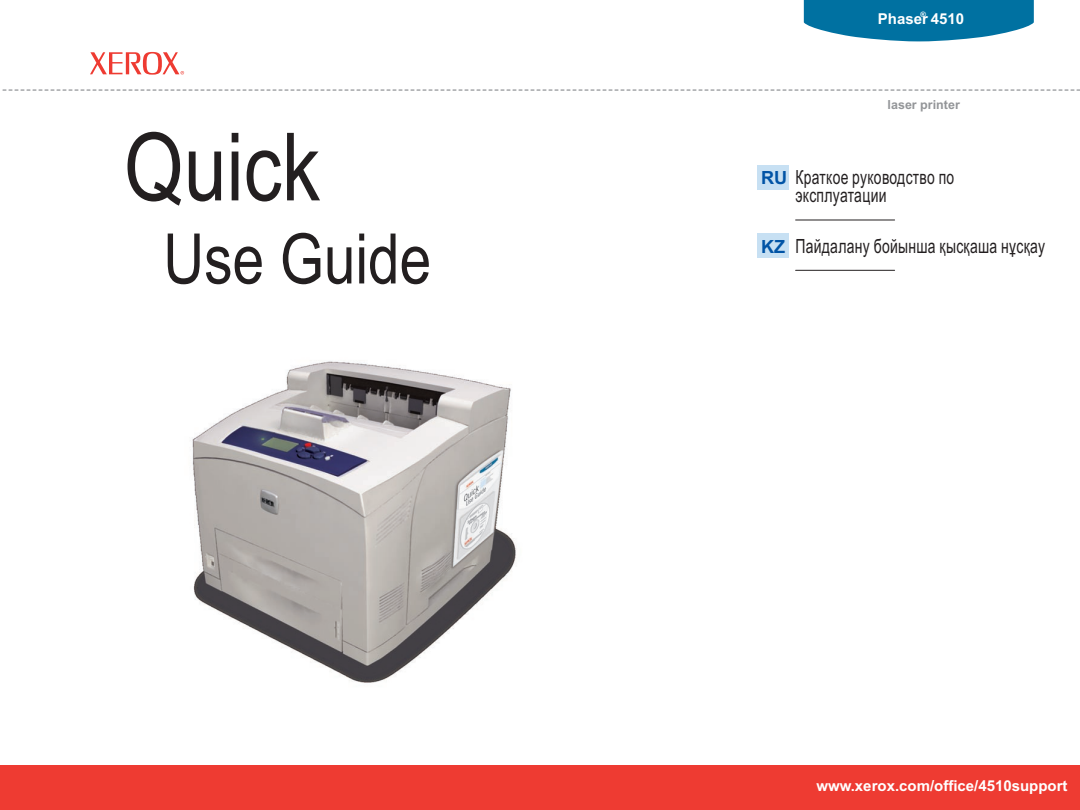
<style>
.page{position:relative;width:1080px;height:810px;background:#fff}
.page>*{position:absolute;margin:0;border:0;box-sizing:border-box;transform-origin:0 0}
.t1{font:94.25px "Arial";color:#231f20;scale:.81 1}
.t2{font:69.75px "Arial";color:#231f20;scale:.81 1}
.t3{font:19.62px "Arial";letter-spacing:.02em;color:#231f20;scale:.71 1}
.t4{font:19.5px "Arial";letter-spacing:.02em;color:#231f20;scale:.71 1}
.t5{font:700 15px "Arial";color:#fff}
.t6{font:700 12.5px "Arial";color:#939598}
.s1{font-weight:700;font-size:18.12px;color:#0154a6}
</style>
<div class="page">
<svg style="left:2px;top:89px;width:1078px;height:2px"></svg>
<svg style="left:90px;top:52px;width:94px;height:23px"></svg>
<svg style="left:804px;top:0;width:230px;height:41px;background:#1e82ac"></svg>
<img style="left:192px;top:361px;width:325px;height:322px">
<div style="left:0;top:765px;width:1080px;height:45px;background:#ee3b32"></div>
<div style="left:757px;top:165px;width:31px;height:25px;background:#c7e0f3"></div>
<hr style="left:796px;top:220px;width:99px;height:1px;background:#231f20">
<div style="left:757px;top:233px;width:31px;height:25px;background:#c7e0f3"></div>
<hr style="left:796px;top:270px;width:99px;height:1px;background:#231f20">
<h1 class="t1" style="left:124px;top:132px;width:244px">Quick</h1>
<h2 class="t2" style="left:163px;top:233px;width:332px">Use Guide</h2>
<p class="t5" style="left:878px;top:13px;width:88px">Phaser<sup>®</sup> 4510</p>
<p class="t6" style="left:888px;top:100px;width:74px">laser printer</p>
<p class="t4" style="left:761px;top:170px;width:273px"><span class="s1">RU</span> Краткое руководство по</p>
<h3 class="t3" style="left:795px;top:187px;width:130px">эксплуатации</h3>
<h3 class="t3" style="left:761px;top:238px;width:401px"><span class="s1">KZ</span> Пайдалану бойынша қысқаша нұсқау</h3>
<p class="t5" style="left:816px;top:780px;width:253px">www.xerox.com/office/4510support</p>
</div>
